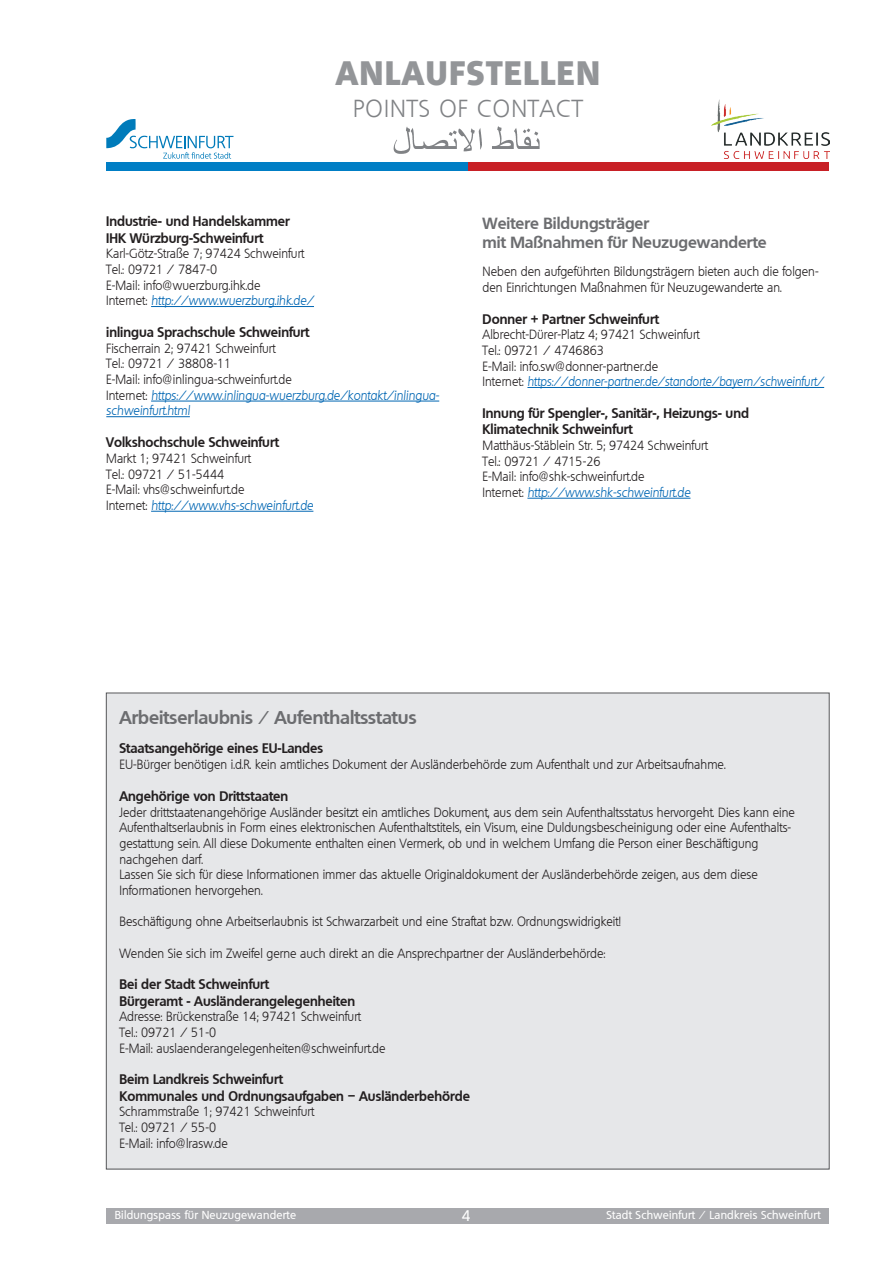
<style>
.page{position:relative;width:893px;height:1263px;background:#fff}
.page>*{position:absolute;margin:0;border:0;box-sizing:border-box;transform-origin:0 0}
.t1{font:800 33px "Quebec";letter-spacing:.08em;color:#939598;scale:.9 1}
.t2{font:300 24px "Quebec";letter-spacing:.05em;color:#808285}
.t3{font:700 18px "Quebec";color:#6c6d70}
.t4{font:700 15.75px/18.9px "Quebec";color:#6c6d70}
.t5{font:500 15px "Quebec";color:#fff}
.t6{font:700 13.5px/16.2px "Quebec";color:#231f20;scale:.95 1}
.t7{font:300 13.05px/15.6px "Quebec";color:#231f20;scale:.95 1}
.t8{font:500 11.25px "Quebec";letter-spacing:.02em;color:#fff}
.s1{font-style:italic;color:#0166b3}
</style>
<div class="page">
<div style="left:106px;top:1208px;width:723px;height:16px;background:#a8a9ad"></div>
<div style="left:468px;top:162px;width:361px;height:8px;background:#c82026"></div>
<div style="left:106px;top:162px;width:362px;height:8px;background:#007ec5"></div>
<img style="left:711px;top:99px;width:118px;height:60px">
<svg style="left:106px;top:119px;width:127px;height:40px"></svg>
<img style="left:393px;top:126px;width:147px;height:28px">
<hr style="left:151px;top:306px;width:163px;height:1px;background:#0166b3">
<hr style="left:151px;top:401px;width:288px;height:1px;background:#0166b3">
<hr style="left:106px;top:416px;width:84px;height:1px;background:#0166b3">
<hr style="left:151px;top:511px;width:162px;height:1px;background:#0166b3">
<hr style="left:527px;top:387px;width:297px;height:1px;background:#0166b3">
<hr style="left:527px;top:498px;width:163px;height:1px;background:#0166b3">
<div style="left:106px;top:693px;width:723px;height:476px;background:#e6e7e9"></div>
<h1 class="t1" style="left:336px;top:51px;width:294px">ANLAUFSTELLEN</h1>
<h2 class="t2" style="left:353px;top:93px;width:231px">POINTS OF CONTACT</h2>
<p class="t6" style="left:106px;top:213px;width:195px">Industrie- und Handelskammer<br>IHK Würzburg-Schweinfurt</p>
<p class="t7" style="left:106px;top:246px;width:220px">Karl-Götz-Straße 7; 97424 Schweinfurt Tel.: 09721 / 7847-0<br>E-Mail: info@wuerzburg.ihk.de<br>Internet: <span class="s1">http://www.wuerzburg.ihk.de/</span></p>
<p class="t6" style="left:106px;top:324px;width:215px">inlingua Sprachschule Schweinfurt</p>
<p class="t7" style="left:106px;top:340px;width:352px">Fischerrain 2; 97421 Schweinfurt<br>Tel.: 09721 / 38808-11<br>E-Mail: info@inlingua-schweinfurt.de<br>Internet: <span class="s1">https://www.inlingua-wuerzburg.de/kontakt/inlingua&shy;schweinfurt.html</span></p>
<p class="t6" style="left:106px;top:434px;width:183px">Volkshochschule Schweinfurt</p>
<p class="t7" style="left:106px;top:450px;width:220px">Markt 1; 97421 Schweinfurt<br>Tel.: 09721 / 51-5444<br>E-Mail: vhs@schweinfurt.de<br>Internet: <span class="s1">http://www.vhs-schweinfurt.de</span></p>
<p class="t4" style="left:483px;top:213px;width:286px">Weitere Bildungsträger<br>mit Maßnahmen für Neuzugewanderte</p>
<p class="t7" style="left:483px;top:264px;width:355px">Neben den aufgeführten Bildungsträgern bieten auch die folgen&shy;den Einrichtungen Maßnahmen für Neuzugewanderte an.</p>
<p class="t6" style="left:483px;top:310px;width:187px">Donner + Partner Schweinfurt</p>
<p class="t7" style="left:483px;top:327px;width:361px">Albrecht-Dürer-Platz 4; 97421 Schweinfurt<br>Tel.: 09721 / 4746863<br>E-Mail: info.sw@donner-partner.de<br>Internet: <span class="s1">https://donner-partner.de/standorte/bayern/schweinfurt/</span></p>
<p class="t6" style="left:483px;top:405px;width:282px">Innung für Spengler-, Sanitär-, Heizungs- und<br>Klimatechnik Schweinfurt</p>
<p class="t7" style="left:483px;top:437px;width:239px">Matthäus-Stäblein Str. 5; 97424 Schweinfurt Tel.: 09721 / 4715-26<br>E-Mail: info@shk-schweinfurt.de<br>Internet: <span class="s1">http://www.shk-schweinfurt.de</span></p>
<h3 class="t3" style="left:119px;top:706px;width:299px">Arbeitserlaubnis / Aufenthaltsstatus</h3>
<p class="t6" style="left:119px;top:740px;width:216px">Staatsangehörige eines EU-Landes</p>
<p class="t7" style="left:119px;top:757px;width:640px">EU-Bürger benötigen i.d.R. kein amtliches Dokument der Ausländerbehörde zum Aufenthalt und zur Arbeitsaufnahme.</p>
<p class="t6" style="left:119px;top:788px;width:179px">Angehörige von Drittstaaten</p>
<p class="t7" style="left:119px;top:804px;width:713px">Jeder drittstaatenangehörige Ausländer besitzt ein amtliches Dokument, aus dem sein Aufenthaltsstatus hervorgeht. Dies kann eine Aufenthaltserlaubnis in Form eines elektronischen Aufenthaltstitels, ein Visum, eine Duldungsbescheinigung oder eine Aufenthalts&shy;gestattung sein. All diese Dokumente enthalten einen Vermerk, ob und in welchem Umfang die Person einer Beschäftigung nachgehen darf.<br>Lassen Sie sich für diese Informationen immer das aktuelle Originaldokument der Ausländerbehörde zeigen, aus dem diese Informationen hervorgehen.</p>
<p class="t7" style="left:119px;top:914px;width:529px">Beschäftigung ohne Arbeitserlaubnis ist Schwarzarbeit und eine Straftat bzw. Ordnungswidrigkeit!</p>
<p class="t7" style="left:119px;top:945px;width:513px">Wenden Sie sich im Zweifel gerne auch direkt an die Ansprechpartner der Ausländerbehörde:</p>
<p class="t6" style="left:119px;top:976px;width:250px">Bei der Stadt Schweinfurt<br>Bürgeramt - Ausländerangelegenheiten</p>
<p class="t7" style="left:119px;top:1009px;width:282px">Adresse: Brückenstraße 14; 97421 Schweinfurt<br>Tel.: 09721 / 51-0<br>E-Mail: auslaenderangelegenheiten@schweinfurt.de</p>
<p class="t6" style="left:119px;top:1071px;width:371px">Beim Landkreis Schweinfurt<br>Kommunales und Ordnungsaufgaben – Ausländerbehörde</p>
<p class="t7" style="left:119px;top:1104px;width:207px">Schrammstraße 1; 97421 Schweinfurt<br>Tel.: 09721 / 55-0<br>E-Mail: info@lrasw.de</p>
<p class="t8" style="left:115px;top:1208px;width:183px">Bildungspass für Neuzugewanderte</p>
<p class="t8" style="left:606px;top:1208px;width:216px">Stadt Schweinfurt / Landkreis Schweinfurt</p>
<p class="t5" style="left:462px;top:1206px;width:10px">4</p>
</div>
